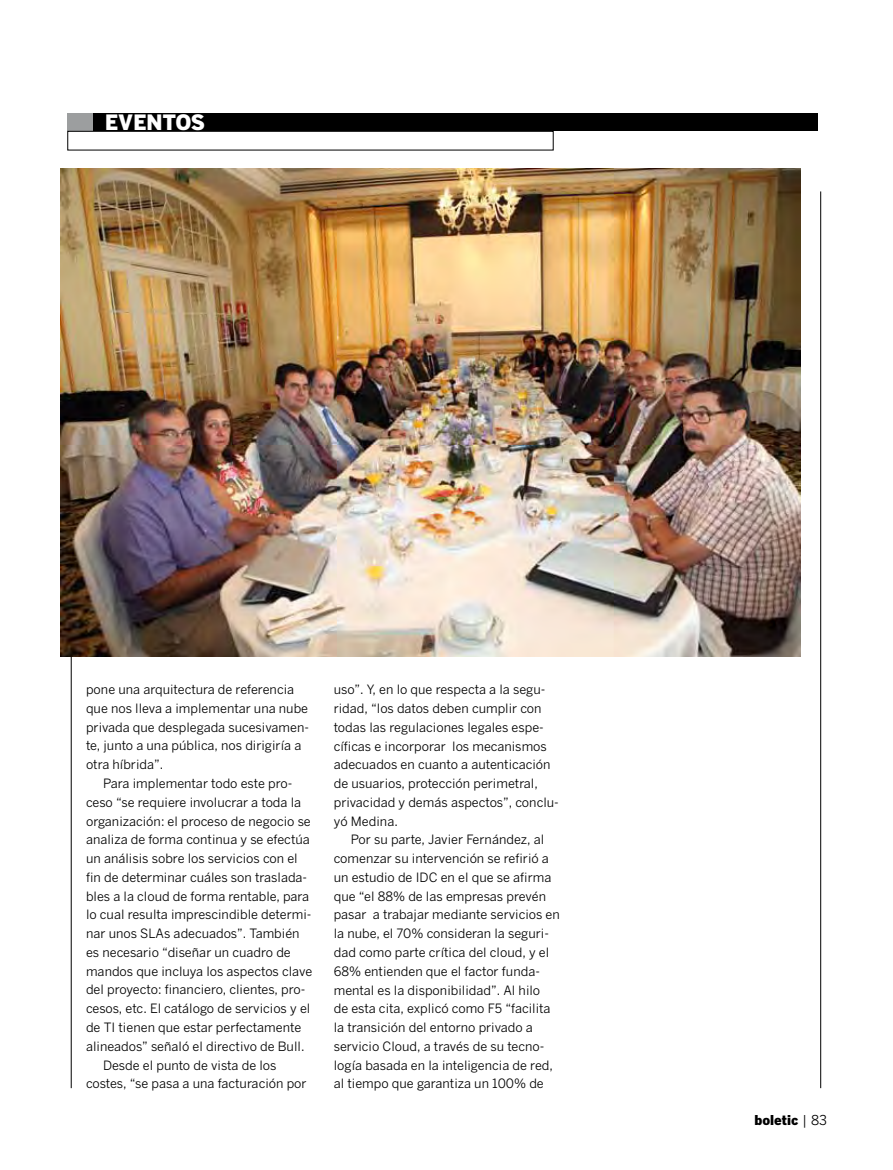
<style>
.page{position:relative;width:893px;height:1170px;background:#fff}
.page>*{position:absolute;margin:0;border:0;box-sizing:border-box;transform-origin:0 0}
.t1{font:900 21px "Benton Gothic";letter-spacing:-.005em;color:#fff}
.t2{font:900 13.5px "Benton Gothic";color:#000}
.t3{font:12.75px/18.8px "Benton Gothic";color:#000}
.s1{font-weight:400}
</style>
<div class="page">
<hr style="left:71px;top:191px;width:1px;height:897px;background:#000">
<hr style="left:820px;top:191px;width:1px;height:897px;background:#000">
<div style="left:67px;top:113px;width:750px;height:18px;background:#000"></div>
<div style="left:67px;top:113px;width:26px;height:37px;background:#9c9e9f"></div>
<img style="left:61px;top:169px;width:740px;height:487px">
<div style="left:68px;top:131px;width:485px;height:19px;background:#fff"></div>
<div style="left:68px;top:131px;width:485px;height:19px;border:1px solid #000"></div>
<h1 class="t1" style="left:105px;top:109px;width:101px">EVENTOS</h1>
<p class="t3" style="left:86px;top:680px;width:225px">pone una arquitectura de referencia que nos lleva a implementar una nube privada que desplegada sucesivamen&shy;te, junto a una pública, nos dirigiría a otra híbrida”.</p>
<p class="t3" style="left:103px;top:773px;width:191px">Para implementar todo este pro-</p>
<p class="t3" style="left:86px;top:792px;width:217px">ceso “se requiere involucrar a toda la</p>
<p class="t3" style="left:86px;top:811px;width:226px">organización: el proceso de negocio se</p>
<p class="t3" style="left:86px;top:830px;width:225px">analiza de forma continua y se efectúa</p>
<p class="t3" style="left:86px;top:848px;width:213px">un análisis sobre los servicios con el</p>
<p class="t3" style="left:86px;top:867px;width:223px">fin de determinar cuáles son traslada-</p>
<p class="t3" style="left:86px;top:886px;width:225px">bles a la cloud de forma rentable, para</p>
<p class="t3" style="left:86px;top:905px;width:227px">lo cual resulta imprescindible determi-</p>
<p class="t3" style="left:86px;top:923px;width:215px">nar unos SLAs adecuados”. También</p>
<p class="t3" style="left:86px;top:942px;width:206px">es necesario “diseñar un cuadro de</p>
<p class="t3" style="left:86px;top:961px;width:228px">mandos que incluya los aspectos clave</p>
<p class="t3" style="left:86px;top:980px;width:221px">del proyecto: financiero, clientes, pro-</p>
<p class="t3" style="left:86px;top:998px;width:226px">cesos, etc. El catálogo de servicios y el</p>
<p class="t3" style="left:86px;top:1017px;width:217px">de TI tienen que estar perfectamente</p>
<p class="t3" style="left:86px;top:1036px;width:220px">alineados” señaló el directivo de Bull.</p>
<p class="t3" style="left:103px;top:1055px;width:175px">Desde el punto de vista de los</p>
<p class="t3" style="left:86px;top:1073px;width:222px">costes, “se pasa a una facturación por</p>
<p class="t3" style="left:334px;top:680px;width:227px">uso”. Y, en lo que respecta a la segu&shy;ridad, “los datos deben cumplir con todas las regulaciones legales espe&shy;cíficas e incorporar los mecanismos adecuados en cuanto a autenticación de usuarios, protección perimetral, privacidad y demás aspectos”, conclu&shy;yó Medina.</p>
<p class="t3" style="left:334px;top:830px;width:228px;text-indent:17px">Por su parte, Javier Fernández, al comenzar su intervención se refirió a un estudio de IDC en el que se afirma que “el 88% de las empresas prevén pasar a trabajar mediante servicios en la nube, el 70% consideran la seguri&shy;dad como parte crítica del cloud, y el 68% entienden que el factor funda&shy;mental es la disponibilidad”. Al hilo<br>de esta cita, explicó como F5 “facilita la transición del entorno privado a servicio Cloud, a través de su tecno&shy;logía basada en la inteligencia de red, al tiempo que garantiza un 100% de</p>
<p class="t2" style="left:754px;top:1111px;width:74px">boletic <span class="s1">| 83</span></p>
</div>
